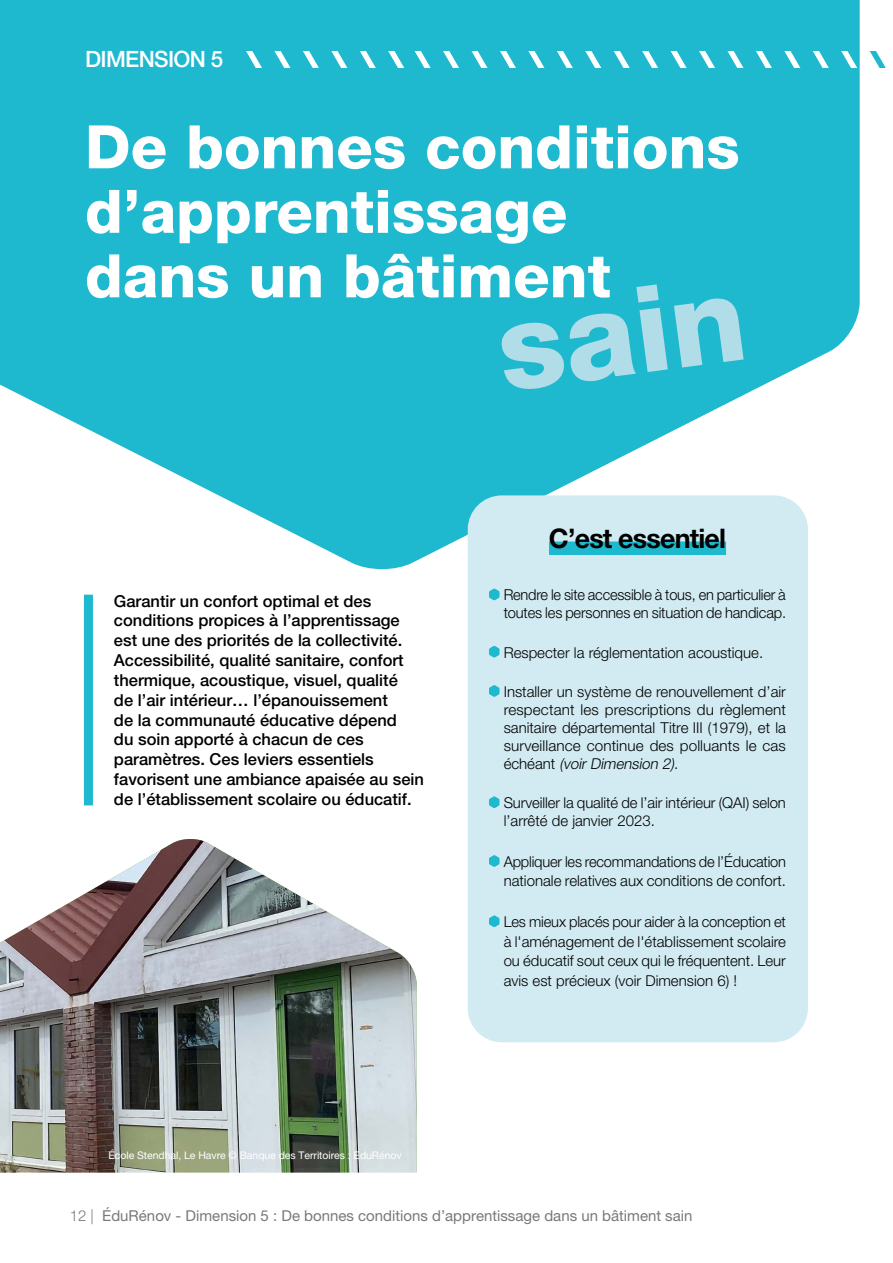
<style>
.page{position:relative;width:893px;height:1263px;background:#fff}
.page>*{position:absolute;margin:0;border:0;box-sizing:border-box;transform-origin:0 0}
.t1{font:800 120px "Helvetica Neue LT Pro";color:#b0dde8}
.t2{font:800 60px/64.5px "Helvetica Neue LT Pro";color:#fff}
.t3{font:700 27px "Helvetica Neue LT Pro";letter-spacing:-.03em;color:#000}
.t4{font:500 22.5px "Helvetica Neue LT Pro";letter-spacing:-.03em;color:#fff}
.t5{font:500 16.5px/19.8px "Helvetica Neue LT Pro";color:#000}
.t6{font:300 15px/18px "Helvetica Neue LT Pro";letter-spacing:-.005em;color:#000}
.t7{font:15px "Helvetica Neue LT Pro";color:#797979}
.t8{font:10.5px "Helvetica Neue LT Pro";letter-spacing:-.005em;color:#fff}
.s1{font-style:italic}
.s2{font-weight:300}
</style>
<div class="page">
<img style="left:0;top:839px;width:417px;height:333px">
<svg style="left:0;top:1172px;width:417px;height:1px"></svg>
<svg style="left:0;top:0;width:860px;height:571px;background:#3ec2d5"></svg>
<div style="left:84px;top:599px;width:9px;height:202px;background:#1eb8cf"></div>
<div style="left:468px;top:495px;width:340px;height:547px;background:#d2ebf2;border-radius:34px"></div>
<div style="left:549px;top:541px;width:177px;height:14px;background:#1eb8cf"></div>
<svg style="left:489px;top:588px;width:10px;height:12px"></svg>
<svg style="left:489px;top:646px;width:10px;height:12px"></svg>
<svg style="left:489px;top:685px;width:10px;height:12px"></svg>
<svg style="left:489px;top:796px;width:10px;height:12px"></svg>
<svg style="left:489px;top:855px;width:10px;height:12px"></svg>
<svg style="left:489px;top:915px;width:10px;height:12px"></svg>
<svg style="left:235px;top:51px;width:650px;height:16px"></svg>
<h3 class="t4" style="left:85px;top:46px;width:140px">DIMENSION 5</h3>
<h2 class="t2" style="left:85px;top:115px;width:656px">De bonnes conditions d’apprentissage<br>dans un bâtiment</h2>
<h1 class="t1" style="left:488px;top:279px;width:250px;rotate:-8deg">sain</h1>
<p class="t5" style="left:114px;top:591px;width:311px">Garantir un confort optimal et des conditions propices à l’apprentissage est une des priorités de la collectivité.<br>Accessibilité, qualité sanitaire, confort thermique, acoustique, visuel, qualité<br>de l’air intérieur… l’épanouissement<br>de la communauté éducative dépend<br>du soin apporté à chacun de ces paramètres. Ces leviers essentiels favorisent une ambiance apaisée au sein de l’établissement scolaire ou éducatif.</p>
<p class="t8" style="left:109px;top:1149px;width:295px">École Stendhal, Le Havre © Banque des Territoires : EduRénov</p>
<h3 class="t3" style="left:549px;top:522px;width:179px">C’est essentiel</h3>
<p class="t6" style="left:504px;top:586px;width:284px">Rendre le site accessible à tous, en particulier à toutes les personnes en situation de handicap.</p>
<p class="t6" style="left:504px;top:643px;width:261px">Respecter la réglementation acoustique.</p>
<p class="t6" style="left:504px;top:682px;width:284px;text-align:justify">Installer un système de renouvellement d’air respectant les prescriptions du règlement sanitaire départemental Titre III (1979), et la surveillance continue des polluants le cas é c h é a n t <span class="s1">(voir Dimension 2)</span>.</p>
<p class="t6" style="left:504px;top:793px;width:284px">Surveiller la qualité de l’air intérieur (QAI) selon l’arrêté de janvier 2023.</p>
<p class="t6" style="left:504px;top:851px;width:284px;line-height:19.5px">Appliquer les recommandations de l’Éducation nationale relatives aux conditions de confort.</p>
<p class="t6" style="left:504px;top:912px;width:284px;line-height:19.5px;text-align:justify">Les mieux placés pour aider à la conception et à l'aménagement de l'établissement scolaire ou éducatif sout ceux qui le fréquentent. Leur avis est précieux (voir Dimension 6) !</p>
<p class="t7" style="left:70px;top:1206px;width:624px"><span class="s2">12 |</span> ÉduRénov - Dimension 5 : De bonnes conditions d’apprentissage dans un bâtiment sain</p>
</div>
